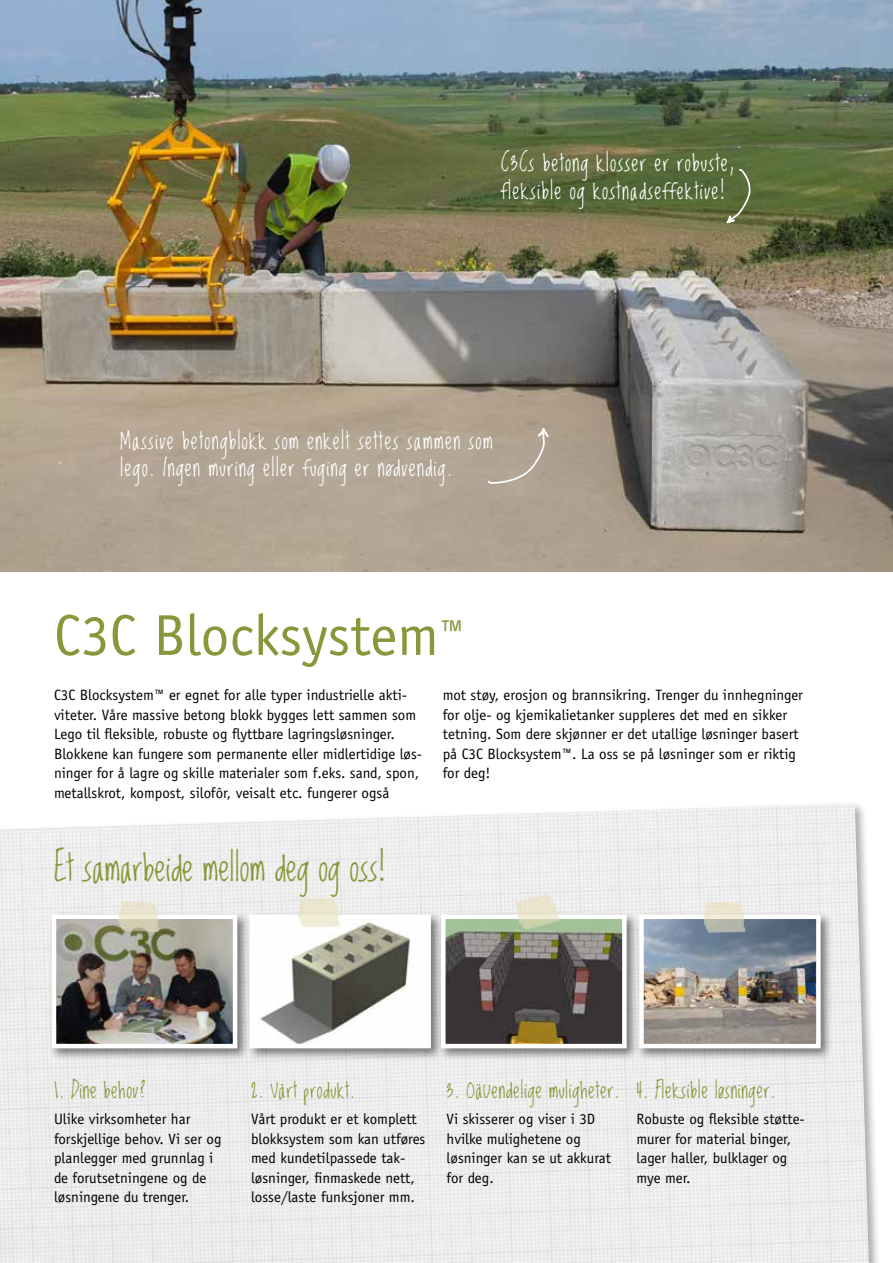
<style>
.page{position:relative;width:893px;height:1263px;background:#fff}
.page>*{position:absolute;margin:0;border:0;box-sizing:border-box;transform-origin:0 0}
.t1{font:57.75px "Officina Sans";color:#8a963a}
.t2{font:33px "Lovedbythe King";color:#8a963a}
.t3{font:20.55px/27.5px "Lovedbythe King";letter-spacing:.06em;color:#fff}
.t4{font:19.5px "Lovedbythe King";letter-spacing:.03em;color:#8a963a}
.t5{font:15px/19.5px "Officina Sans";color:#000}
</style>
<div class="page">
<div style="left:0;top:800px;width:882px;height:463px;background:#000;opacity:.5"></div>
<img style="left:0;top:804px;width:869px;height:459px">
<img style="left:0;top:0;width:893px;height:571px">
<div style="left:48px;top:911px;width:202px;height:150px;background:#000;opacity:.5"></div>
<img style="left:57px;top:919px;width:175px;height:124px">
<div style="left:52px;top:914px;width:185px;height:134px;border:4px solid #fff"></div>
<div style="left:246px;top:911px;width:197px;height:150px;background:#000;opacity:.5"></div>
<img style="left:254px;top:919px;width:172px;height:124px">
<div style="left:249px;top:914px;width:182px;height:134px;border:4px solid #fff"></div>
<div style="left:437px;top:911px;width:202px;height:150px;background:#000;opacity:.5"></div>
<img style="left:446px;top:919px;width:176px;height:124px">
<div style="left:441px;top:914px;width:186px;height:134px;border:4px solid #fff"></div>
<div style="left:635px;top:911px;width:198px;height:150px;background:#000;opacity:.5"></div>
<img style="left:644px;top:919px;width:172px;height:124px">
<div style="left:639px;top:914px;width:182px;height:134px;border:4px solid #fff"></div>
<svg style="left:486px;top:422px;width:62px;height:62px;background:#b3a695"></svg>
<svg style="left:721px;top:169px;width:29px;height:61px;background:#687749"></svg>
<img style="left:703px;top:901px;width:43px;height:31px">
<img style="left:298px;top:897px;width:42px;height:31px">
<img style="left:117px;top:900px;width:45px;height:34px">
<img style="left:514px;top:891px;width:48px;height:40px">
<svg style="left:385px;top:464px;width:9px;height:12px"></svg>
<svg style="left:718px;top:1087px;width:7px;height:12px"></svg>
<h3 class="t3" style="left:501px;top:150px;width:235px">C3Cs betong klosser er robuste, fleksible og kostnadseffektive!</h3>
<h3 class="t3" style="left:120px;top:428px;width:374px">Massive betongblokk som enkelt settes sammen som lego. Ingen muring eller fuging er nodvendig.</h3>
<h1 class="t1" style="left:54px;top:602px;width:413px">C3C Blocksystem<sup>™</sup></h1>
<p class="t5" style="left:54px;top:685px;width:370px">C3C Blocksystem™ er egnet for alle typer industrielle akti&shy;viteter. Våre massive betong blokk bygges lett sammen som Lego til fleksible, robuste og flyttbare lagringsløsninger.<br>Blokkene kan fungere som permanente eller midlertidige løs&shy;ninger for å lagre og skille materialer som f.eks. sand, spon, metallskrot, kompost, silofôr, veisalt etc. fungerer også</p>
<p class="t5" style="left:443px;top:685px;width:362px">mot støy, erosjon og brannsikring. Trenger du innhegninger for olje- og kjemikalietanker suppleres det med en sikker tetning. Som dere skjønner er det utallige løsninger basert på C3C Blocksystem™. La oss se på løsninger som er riktig for deg!</p>
<h2 class="t2" style="left:54px;top:850px;width:334px">Et samarbeide mellom deg og oss!</h2>
<h3 class="t4" style="left:54px;top:1080px;width:93px">1. Dine behov?</h3>
<h3 class="t4" style="left:251px;top:1080px;width:106px">2. Vart produkt.</h3>
<h3 class="t4" style="left:447px;top:1080px;width:331px">3. OaUendelige muligheter. 4. Fleksible losninger.</h3>
<p class="t5" style="left:54px;top:1109px;width:169px">Ulike virksomheter har forskjellige behov. Vi ser og planlegger med grunnlag i de forutsetningene og de løsningene du trenger.</p>
<p class="t5" style="left:251px;top:1109px;width:176px">Vårt produkt er et komplett blokksystem som kan utføres med kundetilpassede tak&shy;løsninger, finmaskede nett, losse/laste funksjoner mm.</p>
<p class="t5" style="left:447px;top:1109px;width:166px">Vi skisserer og viser i 3D hvilke mulighetene og løsninger kan se ut akkurat for deg.</p>
<p class="t5" style="left:637px;top:1109px;width:170px">Robuste og fleksible støtte&shy;murer for material binger, lager haller, bulklager og mye mer.</p>
</div>
